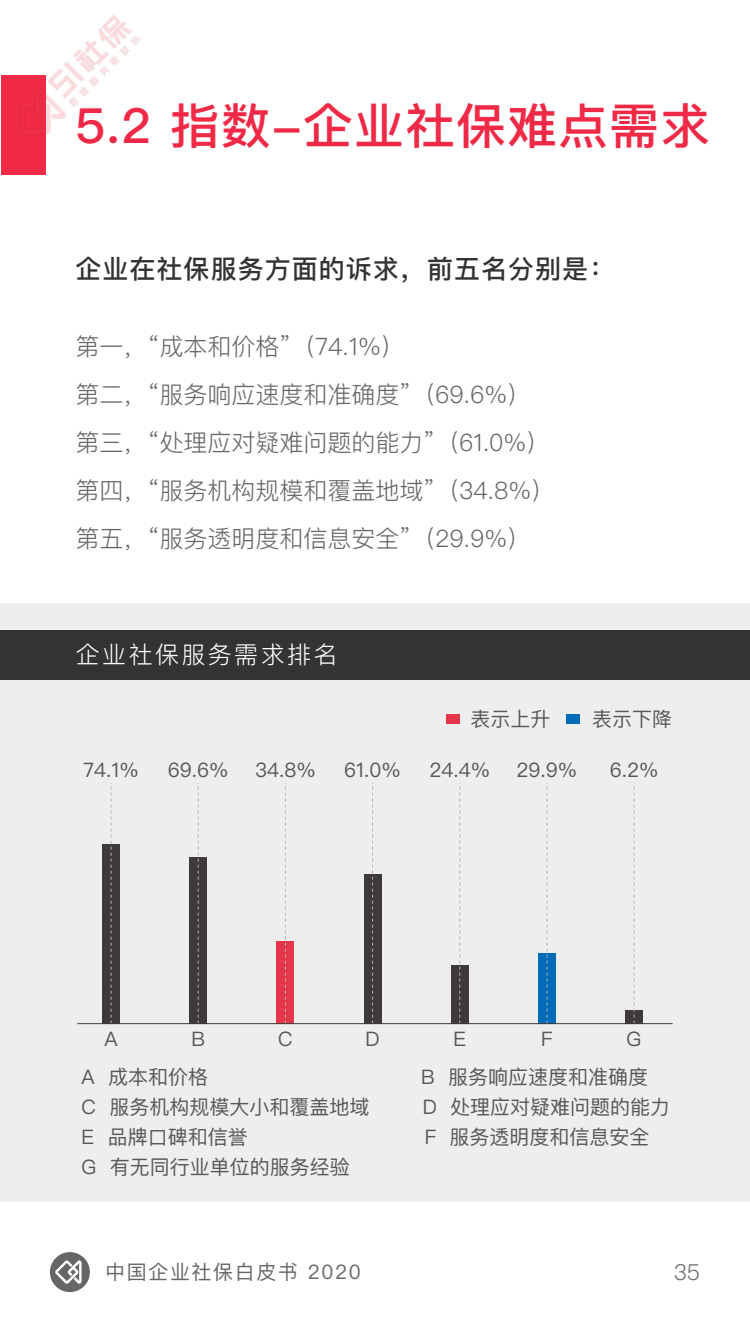
<style>
.page{position:relative;width:750px;height:1334px;background:#fff}
.page>*{position:absolute;margin:0;border:0;box-sizing:border-box;transform-origin:0 0}
.t1{font:500 48.5px "Ping Fang SC";letter-spacing:.02em;color:#f02946}
.t2{font:500 26px "Ping Fang SC";letter-spacing:.04em;color:#333}
.t3{font:300 24px/48px "Ping Fang SC";color:#666}
.t4{font:300 24px "Ping Fang SC";letter-spacing:.1em;color:#fff}
.t5{font:300 22px "Ping Fang SC";color:#666}
.t6{font:20px "Ping Fang SC";color:#595757}
.t7{font:20px "Ping Fang SC";letter-spacing:.08em;color:#666}
</style>
<div class="page">
<svg style="left:50px;top:1252px;width:40px;height:40px"></svg>
<div style="left:1px;top:75px;width:45px;height:100px;background:#f02946"></div>
<div style="left:0;top:603px;width:750px;height:598px;background:#eeeeef"></div>
<div style="left:0;top:630px;width:750px;height:50px;background:#333"></div>
<div style="left:103px;top:845px;width:17px;height:179px;background:#3e3a39"></div>
<svg style="left:111px;top:783px;width:1px;height:240px"></svg>
<div style="left:190px;top:857px;width:17px;height:167px;background:#3e3a39"></div>
<svg style="left:198px;top:783px;width:1px;height:240px"></svg>
<div style="left:277px;top:941px;width:17px;height:83px;background:#e7364a"></div>
<svg style="left:285px;top:783px;width:1px;height:240px"></svg>
<div style="left:364px;top:875px;width:17px;height:149px;background:#3e3a39"></div>
<svg style="left:372px;top:783px;width:1px;height:240px"></svg>
<div style="left:626px;top:1011px;width:17px;height:13px;background:#3e3a39"></div>
<svg style="left:634px;top:783px;width:1px;height:240px"></svg>
<div style="left:538px;top:953px;width:17px;height:71px;background:#006bb6"></div>
<svg style="left:546px;top:783px;width:1px;height:240px"></svg>
<div style="left:451px;top:965px;width:17px;height:59px;background:#3e3a39"></div>
<svg style="left:459px;top:783px;width:1px;height:240px"></svg>
<hr style="left:77px;top:1023px;width:596px;height:1px;background:#3e3a39">
<div style="left:447px;top:714px;width:13px;height:9px;background:#e7364a"></div>
<div style="left:566px;top:714px;width:14px;height:9px;background:#006bb6"></div>
<img style="left:20px;top:15px;width:122px;height:119px">
<h1 class="t1" style="left:76px;top:96px;width:636px">5.2 指数-企业社保难点需求</h1>
<h2 class="t2" style="left:76px;top:253px;width:541px">企业在社保服务方面的诉求，前五名分别是：</h2>
<p class="t3" style="left:76px;top:322px;width:481px">第一，“成本和价格”（74.1%）<br>第二，“服务响应速度和准确度”（69.6%）第三，“处理应对疑难问题的能力”（61.0%）第四，“服务机构规模和覆盖地域”（34.8%）第五，“服务透明度和信息安全”（29.9%）</p>
<p class="t4" style="left:76px;top:640px;width:263px">企业社保服务需求排名</p>
<p class="t6" style="left:471px;top:707px;width:81px">表示上升</p>
<p class="t6" style="left:592px;top:707px;width:81px">表示下降</p>
<p class="t6" style="left:83px;top:757px;width:57px">74.1%</p>
<p class="t6" style="left:168px;top:757px;width:62px">69.6%</p>
<p class="t6" style="left:255px;top:757px;width:62px">34.8%</p>
<p class="t6" style="left:344px;top:757px;width:58px">61.0%</p>
<p class="t6" style="left:429px;top:757px;width:62px">24.4%</p>
<p class="t6" style="left:517px;top:757px;width:62px">29.9%</p>
<p class="t6" style="left:610px;top:757px;width:50px">6.2%</p>
<p class="t6" style="left:104px;top:1027px;width:15px">A</p>
<p class="t6" style="left:191px;top:1027px;width:15px">B</p>
<p class="t6" style="left:278px;top:1027px;width:16px">C</p>
<p class="t6" style="left:366px;top:1027px;width:16px">D</p>
<p class="t6" style="left:453px;top:1027px;width:14px">E</p>
<p class="t6" style="left:541px;top:1027px;width:13px">F</p>
<p class="t6" style="left:627px;top:1027px;width:16px">G</p>
<p class="t6" style="left:82px;top:1065px;width:128px">A 成本和价格</p>
<p class="t6" style="left:421px;top:1065px;width:228px">B 服务响应速度和准确度</p>
<p class="t6" style="left:82px;top:1095px;width:289px">C 服务机构规模大小和覆盖地域</p>
<p class="t6" style="left:423px;top:1095px;width:249px">D 处理应对疑难问题的能力</p>
<p class="t6" style="left:82px;top:1125px;width:168px">E 品牌口碑和信誉</p>
<p class="t6" style="left:425px;top:1125px;width:226px">F 服务透明度和信息安全</p>
<p class="t6" style="left:82px;top:1155px;width:270px">G 有无同行业单位的服务经验</p>
<p class="t7" style="left:105px;top:1259px;width:257px">中国企业社保白皮书 2020</p>
<p class="t5" style="left:674px;top:1258px;width:28px">35</p>
</div>
